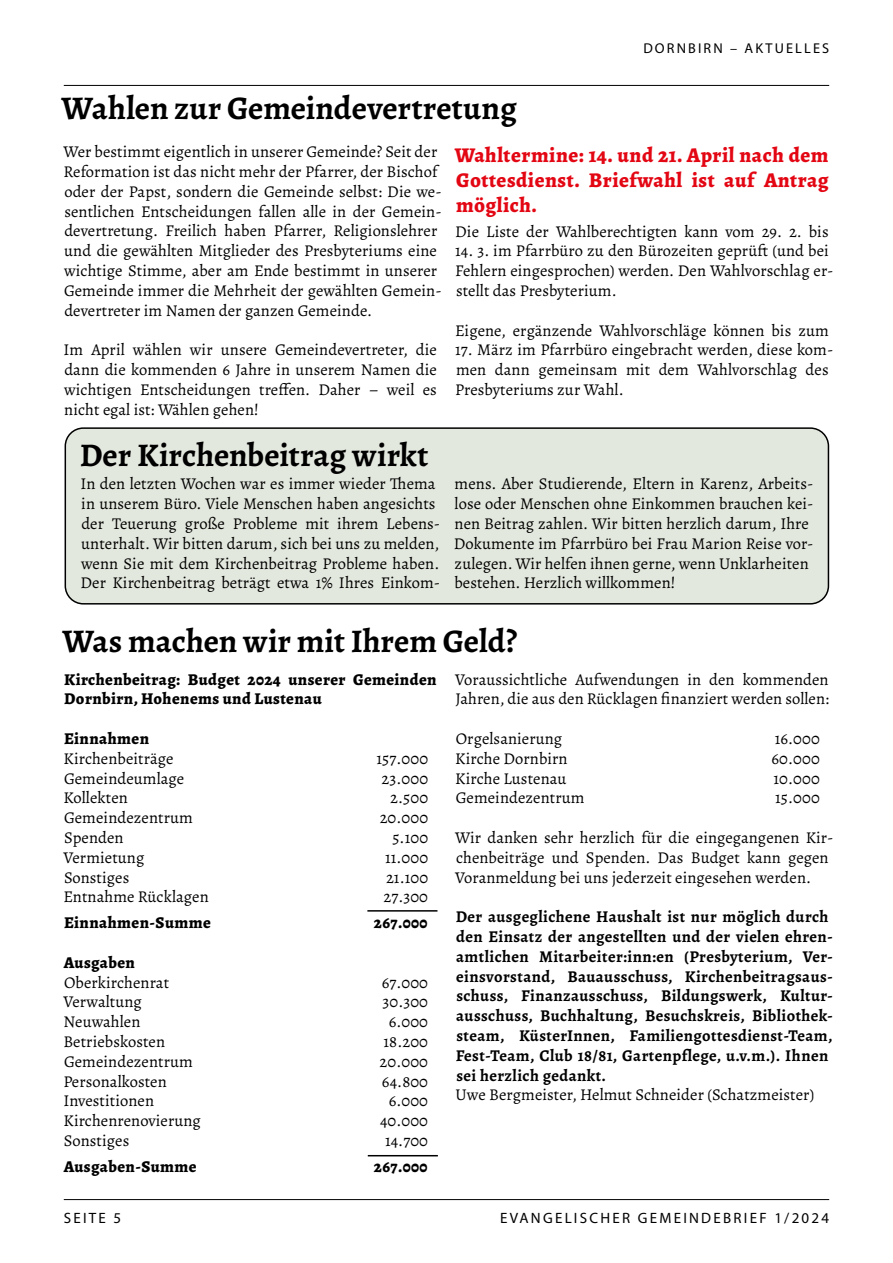
<style>
.page{position:relative;width:893px;height:1263px;background:#fff}
.page>*{position:absolute;margin:0;border:0;box-sizing:border-box;transform-origin:0 0}
.t1{font:700 33px "Alegreya";color:#000}
.t2{font:800 21px/25.2px "Alegreya";letter-spacing:.025em;color:#e30613;text-align:justify}
.t3{font:16.5px/19.8px "Alegreya";letter-spacing:.005em;color:#000}
.t4{font:700 16.5px/19.8px "Alegreya";letter-spacing:.025em;color:#000}
.t5{font:800 16.5px/19.8px "Alegreya";letter-spacing:.025em;color:#000}
.t6{font:15px "Myriad Pro";letter-spacing:.15em;color:#000}
.t7{font:14.25px "Myriad Pro";letter-spacing:.15em;color:#000}
</style>
<div class="page">
<div style="left:65px;top:428px;width:763px;height:176px;background:#e3e8de;border-radius:18px"></div>
<div style="left:65px;top:427px;width:764px;height:177px;border:2px solid #000;border-radius:18px"></div>
<hr style="left:64px;top:85px;width:765px;height:1px;background:#000">
<hr style="left:64px;top:1199px;width:765px;height:1px;background:#000">
<hr style="left:367px;top:910px;width:70px;height:2px;background:#000">
<hr style="left:368px;top:1155px;width:70px;height:1px;background:#000">
<p class="t7" style="left:643px;top:40px;width:187px">DORNBIRN – AKTUELLES</p>
<h1 class="t1" style="left:62px;top:85px;width:457px">Wahlen zur Gemeindevertretung</h1>
<p class="t3" style="left:64px;top:142px;width:380px">Wer bestimmt eigentlich in unserer Gemeinde? Seit der Reformation ist das nicht mehr der Pfarrer, der Bischof oder der Papst, sondern die Gemeinde selbst: Die we&shy;sentlichen Entscheidungen fallen alle in der Gemein&shy;devertretung. Freilich haben Pfarrer, Religionslehrer und die gewählten Mitglieder des Presbyteriums eine wichtige Stimme, aber am Ende bestimmt in unserer Gemeinde immer die Mehrheit der gewählten Gemein&shy;devertreter im Namen der ganzen Gemeinde.</p>
<p class="t3" style="left:64px;top:340px;width:375px;text-align:justify">Im April wählen wir unsere Gemeindevertreter, die dann die kommenden 6 Jahre in unserem Namen die wichtigen Entscheidungen treffen. Daher – weil es nicht egal ist: Wählen gehen!</p>
<p class="t2" style="left:455px;top:141px;width:375px">Wahltermine: 14. und 21. April nach dem Gottesdienst. Briefwahl ist auf Antrag möglich.</p>
<p class="t3" style="left:455px;top:221px;width:375px">Die Liste der Wahlberechtigten kann vom 29. 2. bis</p>
<p class="t3" style="left:455px;top:241px;width:380px">14. 3. im Pfarrbüro zu den Bürozeiten geprüft (und bei<br>Fehlern eingesprochen) werden. Den Wahlvorschlag er&shy;stellt das Presbyterium.</p>
<p class="t3" style="left:455px;top:320px;width:375px">Eigene, ergänzende Wahlvorschläge können bis zum</p>
<p class="t3" style="left:455px;top:340px;width:380px">17. März im Pfarrbüro eingebracht werden, diese kom&shy;men dann gemeinsam mit dem Wahlvorschlag des<br>Presbyteriums zur Wahl.</p>
<h1 class="t1" style="left:80px;top:432px;width:350px">Der Kirchenbeitrag wirkt</h1>
<p class="t3" style="left:81px;top:474px;width:361px">In den letzten Wochen war es immer wieder Thema in unserem Büro. Viele Menschen haben angesichts der Teuerung große Probleme mit ihrem Lebens&shy;unterhalt. Wir bitten darum, sich bei uns zu melden, wenn Sie mit dem Kirchenbeitrag Probleme haben.<br>Der Kirchenbeitrag beträgt etwa 1% Ihres Einkom-</p>
<p class="t3" style="left:454px;top:474px;width:361px">mens. Aber Studierende, Eltern in Karenz, Arbeits&shy;lose oder Menschen ohne Einkommen brauchen kei&shy;nen Beitrag zahlen. Wir bitten herzlich darum, Ihre Dokumente im Pfarrbüro bei Frau Marion Reise vor&shy;zulegen. Wir helfen ihnen gerne, wenn Unklarheiten bestehen. Herzlich willkommen!</p>
<h1 class="t1" style="left:62px;top:618px;width:456px">Was machen wir mit Ihrem Geld?</h1>
<p class="t5" style="left:64px;top:669px;width:374px">Kirchenbeitrag: Budget 2024 unserer Gemeinden<br>Dornbirn, Hohenems und Lustenau</p>
<p class="t5" style="left:64px;top:728px;width:86px">Einnahmen</p>
<p class="t3" style="left:64px;top:748px;width:111px">Kirchenbeiträge</p>
<p class="t3" style="left:377px;top:748px;width:53px">157.000</p>
<p class="t3" style="left:64px;top:768px;width:122px">Gemeindeumlage</p>
<p class="t3" style="left:382px;top:768px;width:48px">23.000</p>
<p class="t3" style="left:64px;top:788px;width:66px">Kollekten</p>
<p class="t3" style="left:390px;top:788px;width:39px">2.500</p>
<p class="t3" style="left:64px;top:808px;width:130px">Gemeindezentrum</p>
<p class="t3" style="left:380px;top:808px;width:50px">20.000</p>
<p class="t3" style="left:64px;top:828px;width:61px">Spenden</p>
<p class="t3" style="left:392px;top:828px;width:37px">5.100</p>
<p class="t3" style="left:64px;top:847px;width:82px">Vermietung</p>
<p class="t3" style="left:385px;top:847px;width:45px">11.000</p>
<p class="t3" style="left:64px;top:867px;width:67px">Sonstiges</p>
<p class="t3" style="left:386px;top:867px;width:44px">21.100</p>
<p class="t3" style="left:64px;top:887px;width:147px">Entnahme Rücklagen</p>
<p class="t3" style="left:383px;top:887px;width:46px">27.300</p>
<p class="t5" style="left:64px;top:912px;width:148px">Einnahmen-Summe</p>
<p class="t5" style="left:374px;top:912px;width:55px">267.000</p>
<p class="t5" style="left:64px;top:952px;width:73px">Ausgaben</p>
<p class="t3" style="left:64px;top:972px;width:107px">Oberkirchenrat</p>
<p class="t3" style="left:382px;top:972px;width:48px">67.000</p>
<p class="t3" style="left:64px;top:992px;width:80px">Verwaltung</p>
<p class="t3" style="left:383px;top:992px;width:47px">30.300</p>
<p class="t3" style="left:64px;top:1012px;width:78px">Neuwahlen</p>
<p class="t3" style="left:389px;top:1012px;width:41px">6.000</p>
<p class="t3" style="left:64px;top:1032px;width:103px">Betriebskosten</p>
<p class="t3" style="left:384px;top:1032px;width:46px">18.200</p>
<p class="t3" style="left:64px;top:1051px;width:130px">Gemeindezentrum</p>
<p class="t3" style="left:380px;top:1051px;width:50px">20.000</p>
<p class="t3" style="left:63px;top:1071px;width:105px">Personalkosten</p>
<p class="t3" style="left:382px;top:1071px;width:48px">64.800</p>
<p class="t3" style="left:64px;top:1091px;width:92px">Investitionen</p>
<p class="t3" style="left:389px;top:1091px;width:41px">6.000</p>
<p class="t3" style="left:64px;top:1111px;width:139px">Kirchenrenovierung</p>
<p class="t3" style="left:380px;top:1111px;width:50px">40.000</p>
<p class="t3" style="left:64px;top:1131px;width:67px">Sonstiges</p>
<p class="t3" style="left:385px;top:1131px;width:45px">14.700</p>
<p class="t5" style="left:64px;top:1156px;width:134px">Ausgaben-Summe</p>
<p class="t5" style="left:374px;top:1156px;width:55px">267.000</p>
<p class="t3" style="left:455px;top:669px;width:375px">Voraussichtliche Aufwendungen in den kommenden<br>Jahren, die aus den Rücklagen finanziert werden sollen:</p>
<p class="t3" style="left:456px;top:729px;width:108px">Orgelsanierung</p>
<p class="t3" style="left:775px;top:729px;width:47px">16.000</p>
<p class="t3" style="left:455px;top:748px;width:114px">Kirche Dornbirn</p>
<p class="t3" style="left:772px;top:748px;width:50px">60.000</p>
<p class="t3" style="left:455px;top:768px;width:113px">Kirche Lustenau</p>
<p class="t3" style="left:773px;top:768px;width:48px">10.000</p>
<p class="t3" style="left:456px;top:788px;width:130px">Gemeindezentrum</p>
<p class="t3" style="left:775px;top:788px;width:46px">15.000</p>
<p class="t3" style="left:455px;top:828px;width:380px">Wir danken sehr herzlich für die eingegangenen Kir&shy;chenbeiträge und Spenden. Das Budget kann gegen<br>Voranmeldung bei uns jederzeit eingesehen werden.</p>
<p class="t4" style="left:456px;top:906px;width:379px">Der ausgeglichene Haushalt ist nur möglich durch den Einsatz der angestellten und der vielen ehren&shy;amtlichen Mitarbeiter:inn:en (Presbyterium, Ver&shy;einsvorstand, Bauausschuss, Kirchenbeitragsaus&shy;schuss, Finanzausschuss, Bildungswerk, Kultur&shy;ausschuss, Buchhaltung, Besuchskreis, Bibliothek&shy;steam, KüsterInnen, Familiengottesdienst-Team, Fest-Team, Club 18/81, Gartenpflege, u.v.m.). Ihnen sei herzlich gedankt.</p>
<p class="t3" style="left:456px;top:1085px;width:360px">Uwe Bergmeister, Helmut Schneider (Schatzmeister)</p>
<p class="t6" style="left:64px;top:1209px;width:59px">SEITE 5</p>
<p class="t6" style="left:500px;top:1209px;width:331px">EVANGELISCHER GEMEINDEBRIEF 1/2024</p>
</div>
